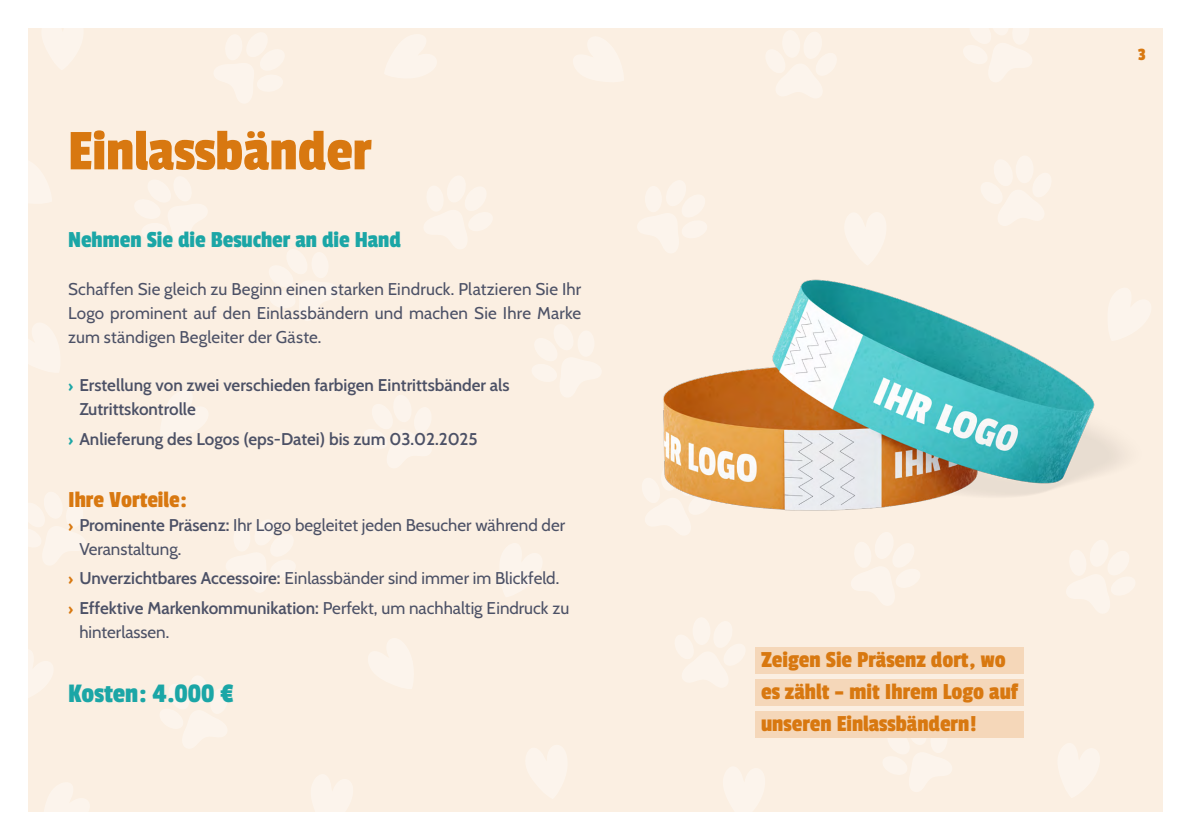
<style>
.page{position:relative;width:1191px;height:840px;background:#fff}
.page>*{position:absolute;margin:0;border:0;box-sizing:border-box;transform-origin:0 0}
.t1{font:60px "Passion One";color:#d87810}
.t2{font:28px "Passion One";color:#1ba6a6}
.t3{font:24px/32px "Passion One";color:#d87810}
.t4{font:24px "Passion One";color:#1ba6a6}
.t5{font:18px "Passion One";color:#d87810}
.t6{font:17px/24px "Cabin";color:#4c5166}
.t7{font:600 17px/24px "Cabin";color:#4c5166}
.s1{font-family:"Passion One";font-weight:400;font-size:16px;color:#1ba6a6}
.s2{font-family:"Passion One";font-size:16px;color:#d87810}
.s3{font-weight:600}
</style>
<div class="page">
<div style="left:28px;top:28px;width:1134px;height:783px;background:#fbefe2"></div>
<svg style="left:881px;top:737px;width:73px;height:1px"></svg>
<svg style="left:41px;top:811px;width:60px;height:1px"></svg>
<svg style="left:308px;top:811px;width:53px;height:1px"></svg>
<svg style="left:720px;top:811px;width:50px;height:1px"></svg>
<img style="left:663px;top:57px;width:500px;height:661px">
<div style="left:755px;top:646px;width:268px;height:27px;background:#f5d7b9"></div>
<div style="left:755px;top:678px;width:268px;height:27px;background:#f5d7b9"></div>
<div style="left:755px;top:710px;width:268px;height:27px;background:#f5d7b9"></div>
<h1 class="t1" style="left:68px;top:119px;width:305px">Einlassbänder</h1>
<h3 class="t4" style="left:68px;top:227px;width:334px">Nehmen Sie die Besucher an die Hand</h3>
<p class="t6" style="left:68px;top:276px;width:515px;text-align:justify">Schaffen Sie gleich zu Beginn einen starken Eindruck. Platzieren Sie Ihr Logo prominent auf den Einlassbändern und machen Sie Ihre Marke zum ständigen Begleiter der Gäste.</p>
<p class="t7" style="left:79px;top:372px;width:432px;text-indent:-11px"><span class="s1">›</span> Erstellung von zwei verschieden farbigen Eintrittsbänder als<br>Zutrittskontrolle</p>
<p class="t7" style="left:68px;top:425px;width:411px"><span class="s1">›</span> Anlieferung des Logos (eps-Datei) bis zum 03.02.2025</p>
<h3 class="t3" style="left:68px;top:483px;width:120px">Ihre Vorteile:</h3>
<p class="t6" style="left:79px;top:511px;width:487px;text-indent:-11px"><span class="s2">›</span> <span class="s3">Prominente Präsenz:</span> Ihr Logo begleitet jeden Besucher während der<br>Veranstaltung.</p>
<p class="t6" style="left:68px;top:562px;width:503px;line-height:29.6px"><span class="s2">›</span> <span class="s3">Unverzichtbares Accessoire:</span> Einlassbänder sind immer im Blickfeld.<br><span class="s2">›</span> <span class="s3">Effektive Markenkommunikation:</span> Perfekt, um nachhaltig Eindruck zu</p>
<p class="t6" style="left:79px;top:618px;width:91px">hinterlassen.</p>
<h2 class="t2" style="left:68px;top:678px;width:168px">Kosten: 4.000 €</h2>
<p class="t5" style="left:1137px;top:45px;width:9px">3</p>
<h3 class="t3" style="left:761px;top:643px;width:258px">Zeigen Sie Präsenz dort, wo es zählt – mit Ihrem Logo auf unseren Einlassbändern!</h3>
</div>
